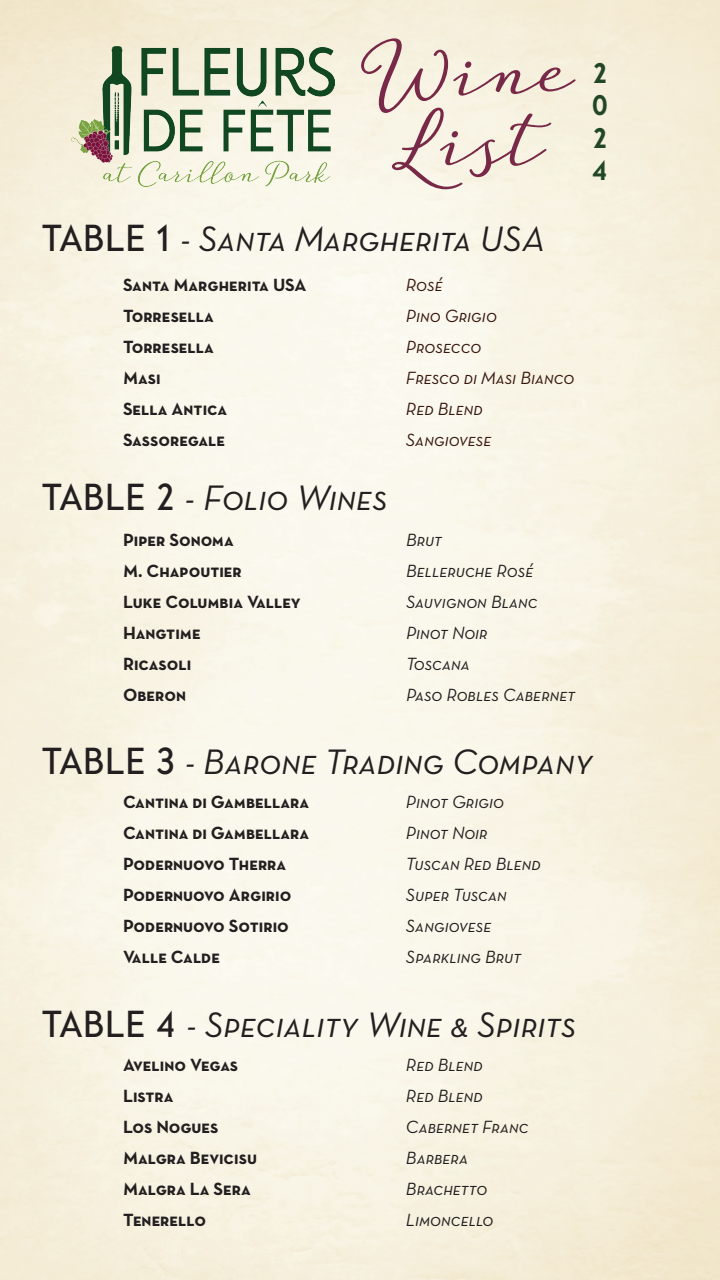
<style>
.page{position:relative;width:720px;height:1280px;background:#fff}
.page>*{position:absolute;margin:0;border:0;box-sizing:border-box;transform-origin:0 0}
.t1{font:700 58px/69.6px "Guess";color:#782947;text-align:center}
.t2{font:36px "Neutra Text Book SC Italic Alt";color:#231f20}
.t3{font:900 27px/32.4px "Guess Sans";color:#224726;text-align:justify}
.t4{font:18px/31px "Neutra Text Bold SC Alt";color:#231f20}
.t5{font:18px/31px "Neutra Text Book SC Italic Alt";color:#231f20}
.t6{font:18px/31px "Neutra Text Book SC Italic Alt";color:#38170e}
.s1{font-family:"Guess Sans";font-weight:600}
</style>
<div class="page">
<img style="left:0;top:0;width:720px;height:1280px">
<img style="left:72px;top:46px;width:262px;height:140px">
<h1 class="t1" style="left:360px;top:32px;width:211px">Wine<br>List</h1>
<h2 class="t2" style="left:42px;top:217px;width:505px"><span class="s1">TABLE 1</span> - Santa Margherita USA</h2>
<p class="t4" style="left:123px;top:269px;width:185px">Santa Margherita USA<br>Torresella<br>Torresella<br>Masi<br>Sella Antica<br>Sassoregale</p>
<p class="t6" style="left:406px;top:269px;width:170px">Rosé<br>Pino Grigio<br>Prosecco<br>Fresco di Masi Bianco<br>Red Blend<br>Sangiovese</p>
<h2 class="t2" style="left:42px;top:476px;width:347px"><span class="s1">TABLE 2</span> - Folio Wines</h2>
<p class="t5" style="left:406px;top:524px;width:171px">Brut<br>Belleruche Rosé<br>Sauvignon Blanc<br>Pinot Noir<br>Toscana<br>Paso Robles Cabernet</p>
<p class="t4" style="left:123px;top:524px;width:179px">Piper Sonoma<br>M. Chapoutier<br>Luke Columbia Valley<br>Hangtime<br>Ricasoli<br>Oberon</p>
<h3 class="t3" style="left:592px;top:57px;width:18px">2<br>0<br>2<br>4</h3>
<h2 class="t2" style="left:42px;top:740px;width:552px"><span class="s1">TABLE 3</span> - Barone Trading Company</h2>
<p class="t4" style="left:123px;top:786px;width:188px">Cantina di Gambellara<br>Cantina di Gambellara<br>Podernuovo Therra<br>Podernuovo Argirio<br>Podernuovo Sotirio<br>Valle Calde</p>
<p class="t5" style="left:406px;top:787px;width:136px">Pinot Grigio<br>Pinot Noir<br>Tuscan Red Blend<br>Super Tuscan<br>Sangiovese<br>Sparkling Brut</p>
<h2 class="t2" style="left:42px;top:1003px;width:536px"><span class="s1">TABLE 4</span> - Speciality Wine &amp; Spirits</h2>
<p class="t4" style="left:123px;top:1049px;width:136px">Avelino Vegas<br>Listra<br>Los Nogues<br>Malgra Bevicisu<br>Malgra La Sera<br>Tenerello</p>
<p class="t5" style="left:406px;top:1049px;width:124px">Red Blend<br>Red Blend<br>Cabernet Franc<br>Barbera<br>Brachetto<br>Limoncello</p>
</div>
